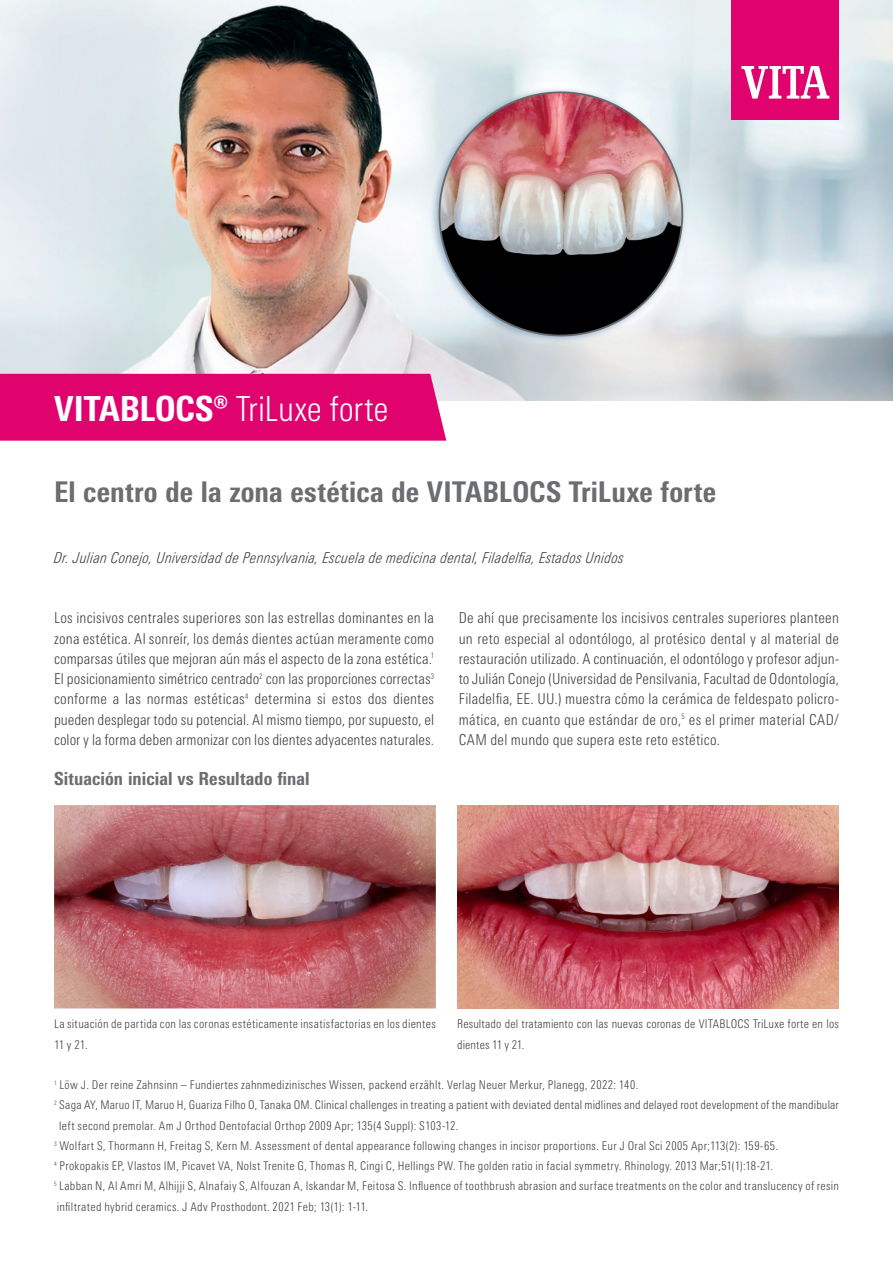
<style>
.page{position:relative;width:893px;height:1263px;background:#fff}
.page>*{position:absolute;margin:0;border:0;box-sizing:border-box;transform-origin:0 0}
.t1{font:300 condensed 34.5px "Univers Next Pro";color:#fff}
.Headline_S_1_Fallbeschreibung{font:800 condensed 28.5px "Univers Next Pro";letter-spacing:.01em;color:#6c6d70}
.Subhead_Fallbeschreibung{font:800 condensed 18px "Univers Next Pro";letter-spacing:.005em;color:#6c6d70}
.Fliesstext_Fallbeschreibung{font:300 condensed 15px/20.2px "Univers Next Pro";letter-spacing:.01em;color:#3e3e3f;text-align:justify}
.Autoren_u_Subline_Fallbeschreibung{font:italic 300 condensed 15px "Univers Next Pro";letter-spacing:.02em;color:#3e3e3f}
.BU_Fallbeschreibung{font:300 condensed 12px/20.2px "Univers Next Pro";letter-spacing:.025em;color:#3e3e3f}
.s1{font-weight:800}
</style>
<div class="page">
<img style="left:0;top:0;width:893px;height:401px">
<div style="left:732px;top:0;width:107px;height:119px;background:#e1036d"></div>
<svg style="left:741px;top:66px;width:88px;height:33px"></svg>
<div style="left:0;top:374px;width:446px;height:67px;background:#e1036d"></div>
<img style="left:457px;top:805px;width:382px;height:203px">
<img style="left:54px;top:805px;width:382px;height:203px">
<p class="t1" style="left:54px;top:389px;width:336px"><span class="s1">VITABLOCS®</span> TriLuxe forte</p>
<p class="Headline_S_1_Fallbeschreibung" style="left:54px;top:475px;width:664px">El centro de la zona estética de VITABLOCS TriLuxe forte</p>
<p class="Autoren_u_Subline_Fallbeschreibung" style="left:54px;top:549px;width:572px">Dr. Julian Conejo, Universidad de Pennsylvania, Escuela de medicina dental, Filadelfia, Estados Unidos</p>
<p class="Fliesstext_Fallbeschreibung" style="left:54px;top:608px;width:382px">Los incisivos centrales superiores son las estrellas dominantes en la zona estética. Al sonreír, los demás dientes actúan meramente como comparsas útiles que mejoran aún más el aspecto de la zona estética.<sup>1<br></sup>El posicionamiento simétrico centrado<sup>2</sup> con las proporciones correctas<sup>3 </sup>conforme a las normas estéticas<sup>4</sup> determina si estos dos dientes pueden desplegar todo su potencial. Al mismo tiempo, por supuesto, el color y la forma deben armonizar con los dientes adyacentes naturales.</p>
<p class="Fliesstext_Fallbeschreibung" style="left:459px;top:608px;width:382px">De ahí que precisamente los incisivos centrales superiores planteen un reto especial al odontólogo, al protésico dental y al material de restauración utilizado. A continuación, el odontólogo y profesor adjun&shy;to Julián Conejo (Universidad de Pensilvania, Facultad de Odontología, Filadelfia, EE. UU.) muestra cómo la cerámica de feldespato policro&shy;mática, en cuanto que estándar de oro,<sup>5</sup> es el primer material CAD/ CAM del mundo que supera este reto estético.</p>
<p class="Subhead_Fallbeschreibung" style="left:54px;top:768px;width:257px">Situación inicial vs Resultado final</p>
<p class="BU_Fallbeschreibung" style="left:54px;top:1014px;width:383px">La situación de partida con las coronas estéticamente insatisfactorias en los dientes<br>11 y 21.</p>
<p class="BU_Fallbeschreibung" style="left:457px;top:1014px;width:383px">Resultado del tratamiento con las nuevas coronas de VITABLOCS TriLuxe forte en los dientes 11 y 21.</p>
<p class="BU_Fallbeschreibung" style="left:54px;top:1075px;width:586px"><sup>1</sup> Löw J. Der reine Zahnsinn – Fundiertes zahnmedizinisches Wissen, packend erzählt. Verlag Neuer Merkur, Planegg, 2022: 140.</p>
<p class="BU_Fallbeschreibung" style="left:59px;top:1095px;width:781px;text-indent:-5px"><sup>2</sup> Saga AY, Maruo IT, Maruo H, Guariza Filho O, Tanaka OM. Clinical challenges in treating a patient with deviated dental midlines and delayed root development of the mandibular left second premolar. Am J Orthod Dentofacial Orthop 2009 Apr; 135(4 Suppl): S103-12.</p>
<p class="BU_Fallbeschreibung" style="left:54px;top:1135px;width:725px"><sup>3</sup> Wolfart S, Thormann H, Freitag S, Kern M. Assessment of dental appearance following changes in incisor proportions. Eur J Oral Sci 2005 Apr;113(2): 159-65.</p>
<p class="BU_Fallbeschreibung" style="left:54px;top:1156px;width:721px"><sup>4</sup> Prokopakis EP, Vlastos IM, Picavet VA, Nolst Trenite G, Thomas R, Cingi C, Hellings PW. The golden ratio in facial symmetry. Rhinology. 2013 Mar;51(1):18-21.</p>
<p class="BU_Fallbeschreibung" style="left:54px;top:1176px;width:787px"><sup>5</sup> Labban N, Al Amri M, Alhijji S, Alnafaiy S, Alfouzan A, Iskandar M, Feitosa S. Influence of toothbrush abrasion and surface treatments on the color and translucency of resin infiltrated hybrid ceramics. J Adv Prosthodont. 2021 Feb; 13(1): 1-11.</p>
</div>
